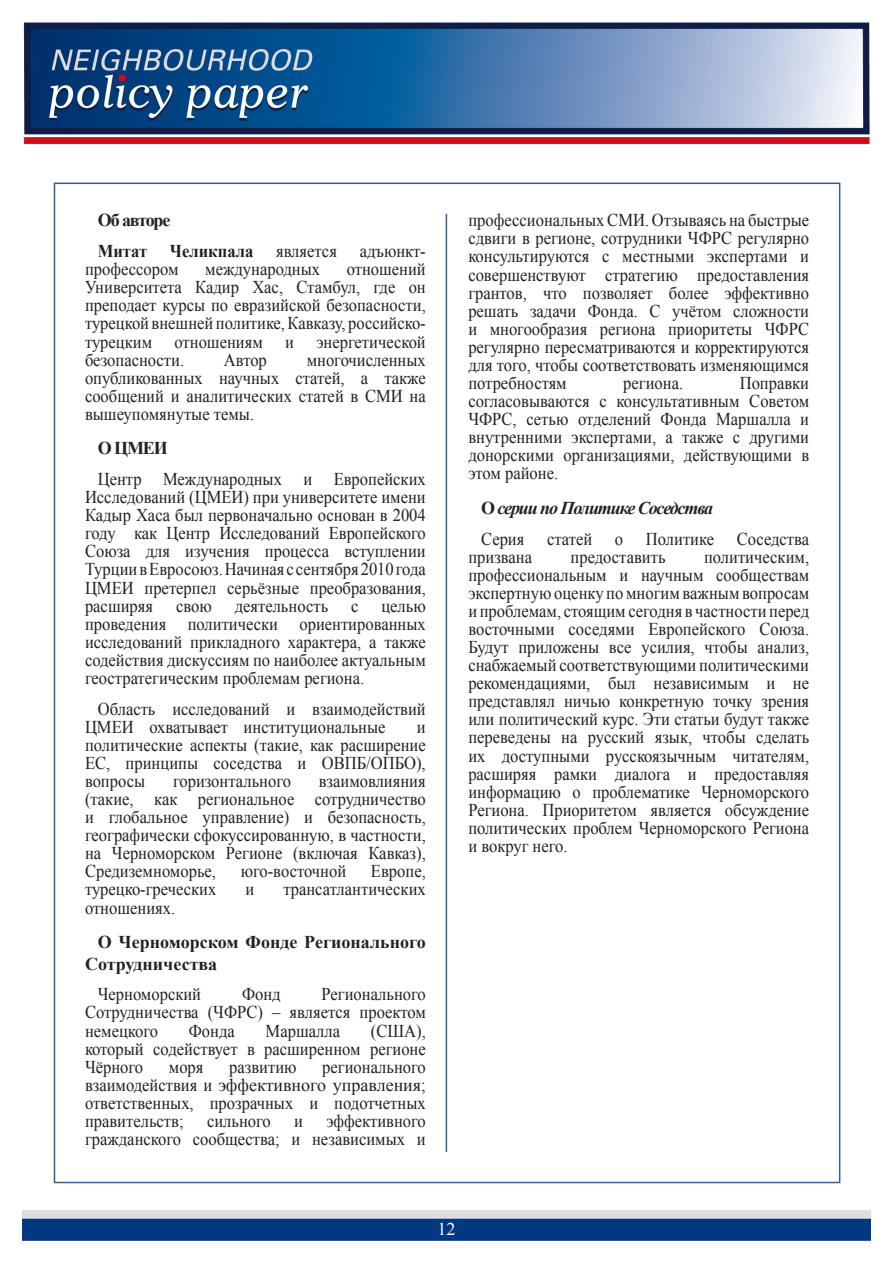
<style>
.page{position:relative;width:893px;height:1263px;background:#fff}
.page>*{position:absolute;margin:0;border:0;box-sizing:border-box;transform-origin:0 0}
.Kutu_içi_metin{font:18px/18.1px "Times New Roman";color:#231f20;text-align:justify;scale:.92 1}
.Gövde_Başlık{font:700 18px/21.6px "Times New Roman";color:#222}
.Gövde_Başlık-2{font:italic 700 18px "Times New Roman";letter-spacing:-.06em;color:#222}
.Kutu_içi_metin-2{font:700 18px "Times New Roman";color:#231f20;scale:.92 1}
.Gövde_Başlık-3{font:700 18px "Times New Roman";letter-spacing:-.06em;color:#222}
.t1{font:18px "Times New Roman";color:#fff}
.s1{font-style:normal}
</style>
<div class="page">
<img style="left:22px;top:1210px;width:849px;height:31px">
<img style="left:24px;top:22px;width:846px;height:122px">
<hr style="left:446px;top:214px;width:1px;height:938px;background:#365f91">
<p class="Gövde_Başlık-3" style="left:98px;top:208px;width:74px">Об авторе</p>
<p class="Kutu_içi_metin-2" style="left:98px;top:239px;width:55px">Митат</p>
<p class="Kutu_içi_metin-2" style="left:170px;top:239px;width:92px">Челикпала</p>
<p class="Kutu_içi_metin" style="left:276px;top:242px;width:68px">является</p>
<p class="Kutu_içi_metin" style="left:360px;top:242px;width:73px">адъюнкт-</p>
<p class="Kutu_içi_metin" style="left:85px;top:260px;width:103px">профессором</p>
<p class="Kutu_içi_metin" style="left:205px;top:260px;width:126px">международных</p>
<p class="Kutu_içi_metin" style="left:85px;top:260px;width:372px;text-indent:262px">отношений Университета Кадир Хас, Стамбул, где он преподает курсы по евразийской безопасности, турецкой внешней политике, Кавказу, российско&shy;турецким отношениям и энергетической безопасности.</p>
<p class="Kutu_içi_metin" style="left:224px;top:350px;width:48px">Автор</p>
<p class="Kutu_içi_metin" style="left:85px;top:350px;width:372px;text-indent:222px">многочисленных опубликованных научных статей, а также сообщений и аналитических статей в СМИ на вышеупомянутые темы.</p>
<p class="Gövde_Başlık" style="left:98px;top:437px;width:72px">О ЦМЕИ</p>
<p class="Kutu_içi_metin" style="left:85px;top:470px;width:372px;text-indent:13px">Центр Международных и Европейских Исследований (ЦМЕИ) при университете имени Кадыр Хаса был первоначально основан в 2004 году как Центр Исследований Европейского Союза для изучения процесса вступлении Турции в Евросоюз. Начиная с сентября 2010 года ЦМЕИ претерпел серьёзные преобразования, расширяя</p>
<p class="Kutu_içi_metin" style="left:85px;top:596px;width:372px;text-indent:296px">целью проведения политически ориентированных исследований прикладного характера, а также содействия дискуссиям по наиболее актуальным геостратегическим проблемaм региона.</p>
<p class="Kutu_içi_metin" style="left:85px;top:699px;width:372px;text-indent:13px">Область исследований и взаимодействий<br>ЦМЕИ охватывает институциональные</p>
<p class="Kutu_içi_metin" style="left:176px;top:596px;width:40px">свою</p>
<p class="Kutu_içi_metin" style="left:235px;top:596px;width:103px">деятельность</p>
<p class="Kutu_içi_metin" style="left:351px;top:596px;width:9px">с</p>
<p class="Kutu_içi_metin" style="left:85px;top:717px;width:372px;text-indent:332px">и политические аспекты (такие, как расширение ЕС, принципы соседства и ОВПБ/ОПБО), вопросы</p>
<p class="Kutu_içi_metin" style="left:85px;top:772px;width:372px;text-indent:234px">взаимовлияния (такие, как региональное сотрудничество и глобальное управление) и безопасность, географически сфокуссированную, в частности, на Черноморском Регионе (включая Кавказ), Средиземноморье,</p>
<p class="Kutu_içi_metin" style="left:173px;top:772px;width:130px">горизонтального</p>
<p class="Kutu_içi_metin" style="left:241px;top:862px;width:116px">юго-восточной</p>
<p class="Kutu_içi_metin" style="left:371px;top:862px;width:61px">Европе,</p>
<p class="Kutu_içi_metin" style="left:85px;top:880px;width:144px">турецко-греческих</p>
<p class="Kutu_içi_metin" style="left:245px;top:880px;width:11px">и</p>
<p class="Kutu_içi_metin" style="left:283px;top:880px;width:156px">трансатлантических</p>
<p class="Kutu_içi_metin" style="left:85px;top:898px;width:100px">отношениях.</p>
<p class="Gövde_Başlık" style="left:85px;top:931px;width:342px;text-indent:13px">О Черноморском Фонде Регионального<br>Сотрудничества</p>
<p class="Kutu_içi_metin" style="left:98px;top:985px;width:114px">Черноморский</p>
<p class="Kutu_içi_metin" style="left:242px;top:985px;width:44px">Фонд</p>
<p class="Kutu_içi_metin" style="left:85px;top:985px;width:372px;text-indent:237px">Регионального Сотрудничества (ЧФРС) – является проектом немецкого</p>
<p class="Kutu_içi_metin" style="left:85px;top:1021px;width:372px;text-indent:286px">(США), который содействует в расширенном регионе Чёрного</p>
<p class="Kutu_içi_metin" style="left:189px;top:1021px;width:52px">Фонда</p>
<p class="Kutu_içi_metin" style="left:266px;top:1021px;width:82px">Маршалла</p>
<p class="Kutu_içi_metin" style="left:85px;top:1057px;width:372px;text-indent:237px">регионального взаимодействия и эффективного управления; ответственных, прозрачных и подотчетных правительств;</p>
<p class="Kutu_içi_metin" style="left:169px;top:1057px;width:39px">моря</p>
<p class="Kutu_içi_metin" style="left:229px;top:1057px;width:75px">развитию</p>
<p class="Kutu_içi_metin" style="left:85px;top:1111px;width:372px;text-align:right">эффективного<br>гражданского сообщества; и независимых и</p>
<p class="Kutu_içi_metin" style="left:207px;top:1111px;width:71px">сильного</p>
<p class="Kutu_içi_metin" style="left:294px;top:1111px;width:11px">и</p>
<p class="Kutu_içi_metin" style="left:468px;top:211px;width:372px">профессиональных СМИ. Отзываясь на быстрые сдвиги в регионе, сотрудники ЧФРС регулярно консультируются с местными экспертами и совершенствуют стратегию предоставления грантов, что позволяет более эффективно решать задачи Фонда. С учётом сложности и многообразия региона приоритеты ЧФРС регулярно пересматриваются и корректируются для того, чтобы соответствовать изменяющимся потребностям</p>
<p class="Kutu_içi_metin" style="left:468px;top:374px;width:372px;text-indent:271px">Поправки согласовываются с консультативным Советом ЧФРС, сетью отделений Фонда Маршалла и внутренними экспертами, а также с другими донорскими организациями, действующими в этом районе.</p>
<p class="Gövde_Başlık-2" style="left:481px;top:495px;width:234px"><span class="s1">О</span> серии по Политике Соседства</p>
<p class="Kutu_içi_metin" style="left:481px;top:529px;width:49px">Серия</p>
<p class="Kutu_içi_metin" style="left:547px;top:529px;width:51px">статей</p>
<p class="Kutu_içi_metin" style="left:615px;top:529px;width:10px">о</p>
<p class="Kutu_içi_metin" style="left:646px;top:529px;width:76px">Политике</p>
<p class="Kutu_içi_metin" style="left:737px;top:529px;width:80px">Соседства</p>
<p class="Kutu_içi_metin" style="left:468px;top:547px;width:71px">призвана</p>
<p class="Kutu_içi_metin" style="left:570px;top:547px;width:105px">предоставить</p>
<p class="Kutu_içi_metin" style="left:623px;top:374px;width:67px">региона.</p>
<p class="Kutu_içi_metin" style="left:468px;top:547px;width:372px;text-indent:236px">политическим, профессиональным и научным сообществам экспертную оценку по многим важным вопросaм и проблемам, стоящим сегодня в частности перед восточными соседями Европейского Союза.<br>Будут приложены все усилия, чтобы анализ, снабжаемый соответствующими политическими рекомендациями, был независимым и не представлял ничью конкретную точку зрения или политический курс. Эти статьи будут также переведены на русский язык, чтобы сделать их доступными русскоязычным читателям, расширяя рамки диалога и предоставляя информацию о проблематике Черноморского Региона. Приоритетом является обсуждение политических проблем Черноморского Региона и вокруг него.</p>
<p class="t1" style="left:437px;top:1217px;width:19px">12</p>
</div>
